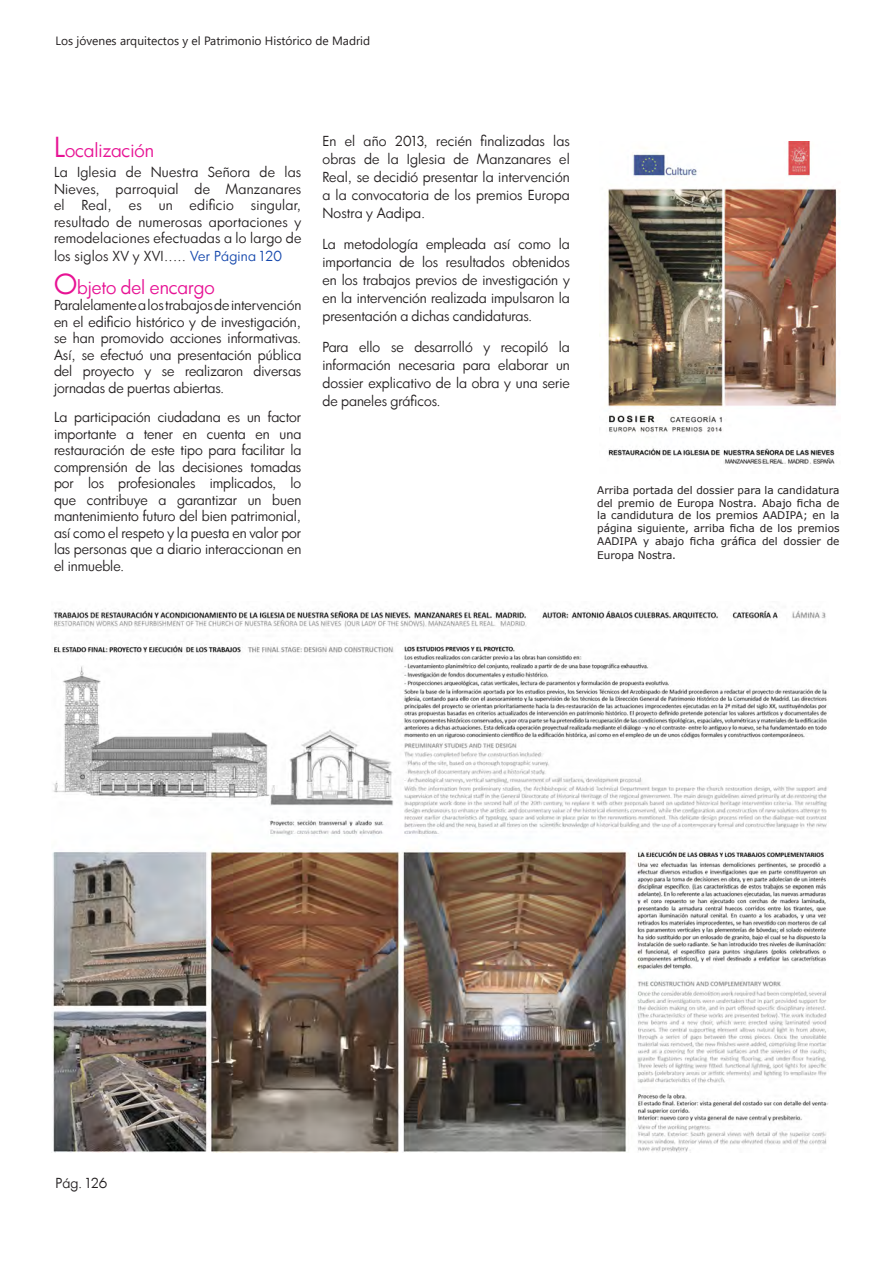
<style>
.page{position:relative;width:893px;height:1263px;background:#fff}
.page>*{position:absolute;margin:0;border:0;box-sizing:border-box;transform-origin:0 0}
.t1{font:18px "Luz Sans";color:#e71294}
.t2{font:13.5px/16.5px "Luz Sans";color:#231f20;text-align:justify}
.t3{font:13.5px "Luz Sans";letter-spacing:.02em;color:#231f20}
.t4{font:12px "Segoe UI";color:#231f20}
.t5{font:10.5px/12.6px "Verdana";color:#231f20;text-align:justify}
.s1{font-size:27px}
.s2{color:#1447ac}
</style>
<div class="page">
<img style="left:51px;top:608px;width:777px;height:544px">
<img style="left:607px;top:141px;width:233px;height:323px">
<p class="t4" style="left:56px;top:31px;width:316px">Los jóvenes arquitectos y el Patrimonio Histórico de Madrid</p>
<p class="t1" style="left:54px;top:138px;width:101px"><span class="s1">L</span>ocalización</p>
<p class="t2" style="left:54px;top:164px;width:249px">La Iglesia de Nuestra Señora de las Nieves, parroquial de Manzanares el</p>
<p class="t2" style="left:82px;top:197px;width:32px">Real,</p>
<p class="t2" style="left:129px;top:197px;width:14px">es</p>
<p class="t2" style="left:159px;top:197px;width:16px">un</p>
<p class="t2" style="left:190px;top:197px;width:46px">edificio</p>
<p class="t2" style="left:54px;top:197px;width:249px;text-indent:197px">singular, resultado de numerosas aportaciones y remodelaciones efectuadas a lo largo de</p>
<p class="t3" style="left:54px;top:247px;width:230px">los siglos XV y XVI..... <span class="s2">Ver Página 120</span></p>
<p class="t1" style="left:54px;top:275px;width:162px"><span class="s1">O</span>bjeto del encargo</p>
<p class="t2" style="left:54px;top:297px;width:249px">Paralelamente a los trabajos de intervención en el edificio histórico y de investigación, se han promovido acciones informativas.<br>Así, se efectuó una presentación pública del proyecto y se realizaron diversas jornadas de puertas abiertas.</p>
<p class="t2" style="left:54px;top:409px;width:249px">La participación ciudadana es un factor importante a tener en cuenta en una restauración de este tipo para facilitar la comprensión de las decisiones tomadas por los profesionales implicados, lo que contribuye a garantizar un buen mantenimiento futuro del bien patrimonial, así como el respeto y la puesta en valor por las personas que a diario interaccionan en el inmueble.</p>
<p class="t2" style="left:323px;top:132px;width:249px;line-height:18px">En el año 2013, recién finalizadas las obras de la Iglesia de Manzanares el Real, se decidió presentar la intervención a la convocatoria de los premios Europa Nostra y Aadipa.</p>
<p class="t2" style="left:323px;top:235px;width:249px;line-height:18px">La metodología empleada así como la importancia de los resultados obtenidos en los trabajos previos de investigación y en la intervención realizada impulsaron la presentación a dichas candidaturas.</p>
<p class="t2" style="left:323px;top:338px;width:249px;line-height:18px">Para ello se desarrolló y recopiló la información necesaria para elaborar un dossier explicativo de la obra y una serie de paneles gráficos.</p>
<p class="t5" style="left:597px;top:484px;width:244px">Arriba portada del dossier para la candidatura del premio de Europa Nostra. Abajo ficha de la candidutura de los premios AADIPA; en la página siguiente, arriba ficha de los premios AADIPA y abajo ficha gráfica del dossier de</p>
<p class="t5" style="left:597px;top:549px;width:80px">Europa Nostra.</p>
<p class="t2" style="left:56px;top:1175px;width:53px">Pág. 126</p>
</div>
